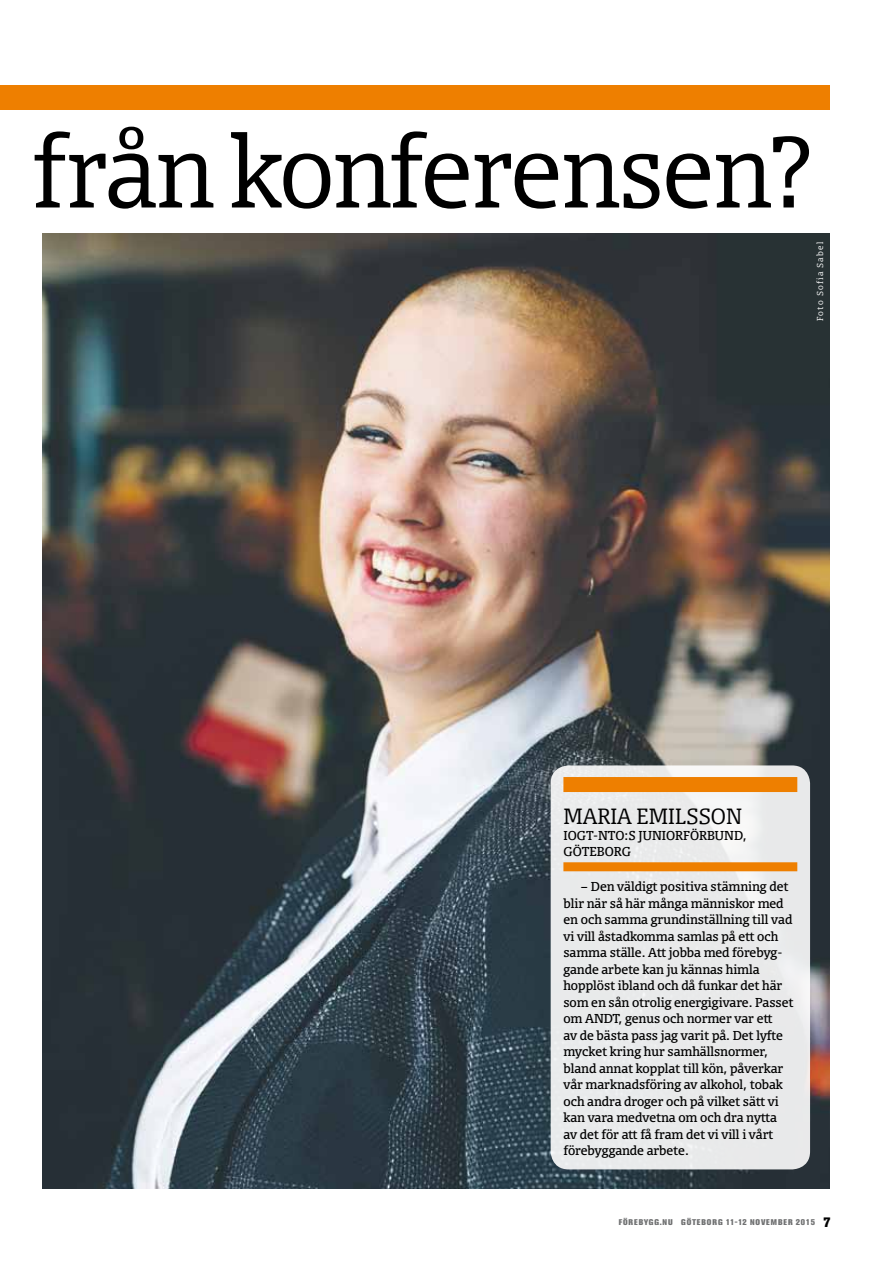
<style>
.page{position:relative;width:893px;height:1263px;background:#fff}
.page>*{position:absolute;margin:0;border:0;box-sizing:border-box;transform-origin:0 0}
.t1{font:300 96px "Olsen";letter-spacing:-.01em;color:#000}
.t2{font:300 21px "Olsen";color:#000}
.t3{font:12.3px/16.5px "Olsen";color:#000}
.t4{font:800 8.25px "Akzidenz Grotesk BE";letter-spacing:.115em;color:#707172}
.t5{font:300 8.25px "Olsen";letter-spacing:.13em;color:#fff}
.s1{font-size:13.5px;color:#000}
</style>
<div class="page">
<img style="left:43px;top:234px;width:786px;height:954px">
<div style="left:0;top:86px;width:829px;height:24px;background:#ee7f00"></div>
<div style="left:551px;top:765px;width:259px;height:404px;background:#e9eaea;border-radius:18px"></div>
<div style="left:563px;top:777px;width:234px;height:15px;background:#ee7f00"></div>
<div style="left:563px;top:862px;width:234px;height:9px;background:#ee7f00"></div>
<h1 class="t1" style="left:31px;top:111px;width:786px">från konferensen?</h1>
<p class="t5" style="left:815px;top:321px;width:80px;rotate:-90deg">Foto Sofia Sabel</p>
<h2 class="t2" style="left:563px;top:802px;width:177px">Maria Emilsson</h2>
<p class="t3" style="left:563px;top:827px;width:85px">IOGT-NTO:s juniorförbund</p>
<p class="t3" style="left:743px;top:827px;width:5px">,</p>
<p class="t3" style="left:563px;top:843px;width:19px">Göteborg</p>
<p class="t3" style="left:563px;top:878px;width:231px;text-indent:17px">– Den väldigt positiva stämning det blir när så här många människor med en och samma grundinställning till vad vi vill åstadkomma samlas på ett och samma ställe. Att jobba med förebyg&shy;gande arbete kan ju kännas himla hopplöst ibland och då funkar det här som en sån otrolig energigivare. Passet om ANDT, genus och normer var ett<br>av de bästa pass jag varit på. Det lyfte mycket kring hur samhällsnormer, bland annat kopplat till kön, påverkar vår marknadsföring av alkohol, tobak och andra droger och på vilket sätt vi kan vara medvetna om och dra nytta av det för att få fram det vi vill i vårt förebyggande arbete.</p>
<p class="t4" style="left:619px;top:1217px;width:213px">FÖREBYGG.NU GÖTEBORG 11-12 NOVEMBER 2015 <span class="s1">7</span></p>
</div>
